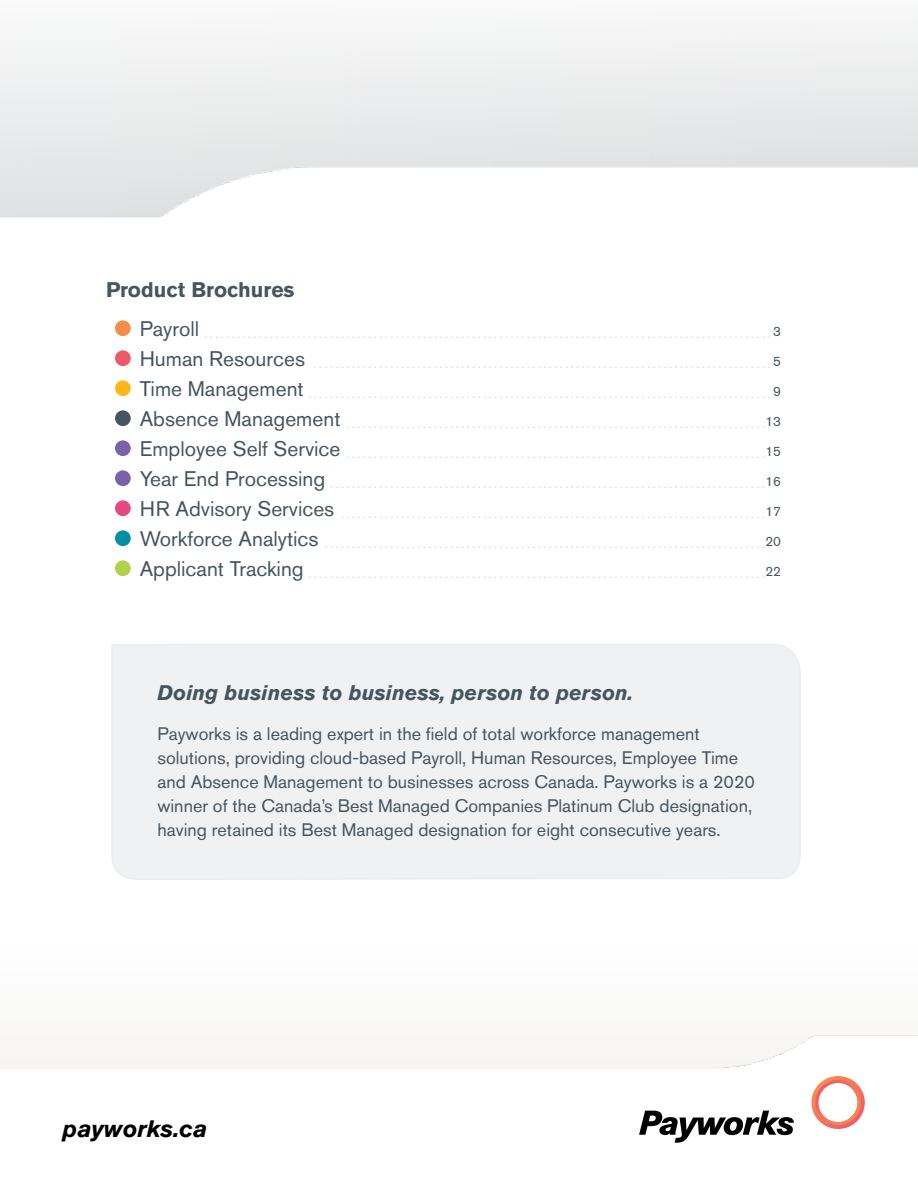
<style>
.page{position:relative;width:918px;height:1188px;background:#fff}
.page>*{position:absolute;margin:0;border:0;box-sizing:border-box;transform-origin:0 0}
.t1{font:italic 700 23.7px "Akzidenz Grotesk BE";color:#000}
.t2{font:italic 700 21px "Akzidenz Grotesk BE";color:#455560}
.t3{font:700 21px "Akzidenz Grotesk BE";color:#46555f}
.t4{font:18px/24px "Akzidenz Grotesk BE";color:#455560}
.t5{font:13.5px "Lato";color:#dcddde}
.s1{font-family:"Akzidenz Grotesk BE";font-size:21px;color:#455560}
.s2{font-family:"Akzidenz Grotesk BE";color:#46555f}
</style>
<div class="page">
<div style="left:115px;top:320px;width:16px;height:16px;background:#f68c4c;border-radius:50%"></div>
<div style="left:115px;top:350px;width:16px;height:16px;background:#f05867;border-radius:50%"></div>
<div style="left:115px;top:380px;width:16px;height:16px;background:#fdb719;border-radius:50%"></div>
<div style="left:115px;top:410px;width:16px;height:16px;background:#455660;border-radius:50%"></div>
<div style="left:115px;top:440px;width:16px;height:16px;background:#7961ab;border-radius:50%"></div>
<div style="left:115px;top:470px;width:16px;height:16px;background:#7961ab;border-radius:50%"></div>
<div style="left:115px;top:500px;width:16px;height:16px;background:#e6477f;border-radius:50%"></div>
<div style="left:115px;top:530px;width:16px;height:16px;background:#0190a1;border-radius:50%"></div>
<div style="left:115px;top:560px;width:16px;height:16px;background:#b1d34b;border-radius:50%"></div>
<div style="left:111px;top:644px;width:690px;height:236px;background:#f0f1f2"></div>
<svg style="left:639px;top:1111px;width:155px;height:32px"></svg>
<svg style="left:811px;top:1076px;width:54px;height:53px"></svg>
<h2 class="t3" style="left:106px;top:278px;width:190px">Product Brochures</h2>
<p class="t5" style="left:140px;top:325px;width:643px"><span class="s1">Payroll</span> . . . . . . . . . . . . . . . . . . . . . . . . . . . . . . . . . . . . . . . . . . . . . . . . . . . . . . . . . . . . . . . . . . . . . . . . . . . . . . . . . . . . . . . . . . . . . . . . . . . . . . . . <span class="s2">3</span></p>
<p class="t5" style="left:140px;top:355px;width:643px"><span class="s1">Human Resources</span> . . . . . . . . . . . . . . . . . . . . . . . . . . . . . . . . . . . . . . . . . . . . . . . . . . . . . . . . . . . . . . . . . . . . . . . . . . . . . . . . . . . . <span class="s2">5</span></p>
<p class="t5" style="left:140px;top:385px;width:643px"><span class="s1">Time Management</span> . . . . . . . . . . . . . . . . . . . . . . . . . . . . . . . . . . . . . . . . . . . . . . . . . . . . . . . . . . . . . . . . . . . . . . . . . . . . . . . . . . . . . <span class="s2">9</span></p>
<p class="t5" style="left:140px;top:415px;width:643px"><span class="s1">Absence Management</span> . . . . . . . . . . . . . . . . . . . . . . . . . . . . . . . . . . . . . . . . . . . . . . . . . . . . . . . . . . . . . . . . . . . . . . . . . . . . <span class="s2">13</span></p>
<p class="t5" style="left:140px;top:445px;width:643px"><span class="s1">Employee Self Service</span> . . . . . . . . . . . . . . . . . . . . . . . . . . . . . . . . . . . . . . . . . . . . . . . . . . . . . . . . . . . . . . . . . . . . . . . . . . . . <span class="s2">15</span></p>
<p class="t5" style="left:140px;top:475px;width:643px"><span class="s1">Year End Processing</span> . . . . . . . . . . . . . . . . . . . . . . . . . . . . . . . . . . . . . . . . . . . . . . . . . . . . . . . . . . . . . . . . . . . . . . . . . . . . . . . <span class="s2">16</span></p>
<p class="t5" style="left:140px;top:505px;width:643px"><span class="s1">HR Advisory Services</span> . . . . . . . . . . . . . . . . . . . . . . . . . . . . . . . . . . . . . . . . . . . . . . . . . . . . . . . . . . . . . . . . . . . . . . . . . . . . . <span class="s2">17</span></p>
<p class="t5" style="left:140px;top:535px;width:643px"><span class="s1">Workforce Analytics</span> . . . . . . . . . . . . . . . . . . . . . . . . . . . . . . . . . . . . . . . . . . . . . . . . . . . . . . . . . . . . . . . . . . . . . . . . . . . . . . . . <span class="s2">20</span></p>
<p class="t5" style="left:140px;top:565px;width:643px"><span class="s1">Applicant Tracking</span> . . . . . . . . . . . . . . . . . . . . . . . . . . . . . . . . . . . . . . . . . . . . . . . . . . . . . . . . . . . . . . . . . . . . . . . . . . . . . . . . . . . <span class="s2">22</span></p>
<h2 class="t2" style="left:157px;top:680px;width:477px">Doing business to business, person to person.</h2>
<p class="t4" style="left:157px;top:722px;width:599px">Payworks is a leading expert in the field of total workforce management solutions, providing cloud-based Payroll, Human Resources, Employee Time and Absence Management to businesses across Canada. Payworks is a 2020 winner of the Canada’s Best Managed Companies Platinum Club designation, having retained its Best Managed designation for eight consecutive years.</p>
<h1 class="t1" style="left:63px;top:1114px;width:146px">payworks.ca</h1>
</div>
